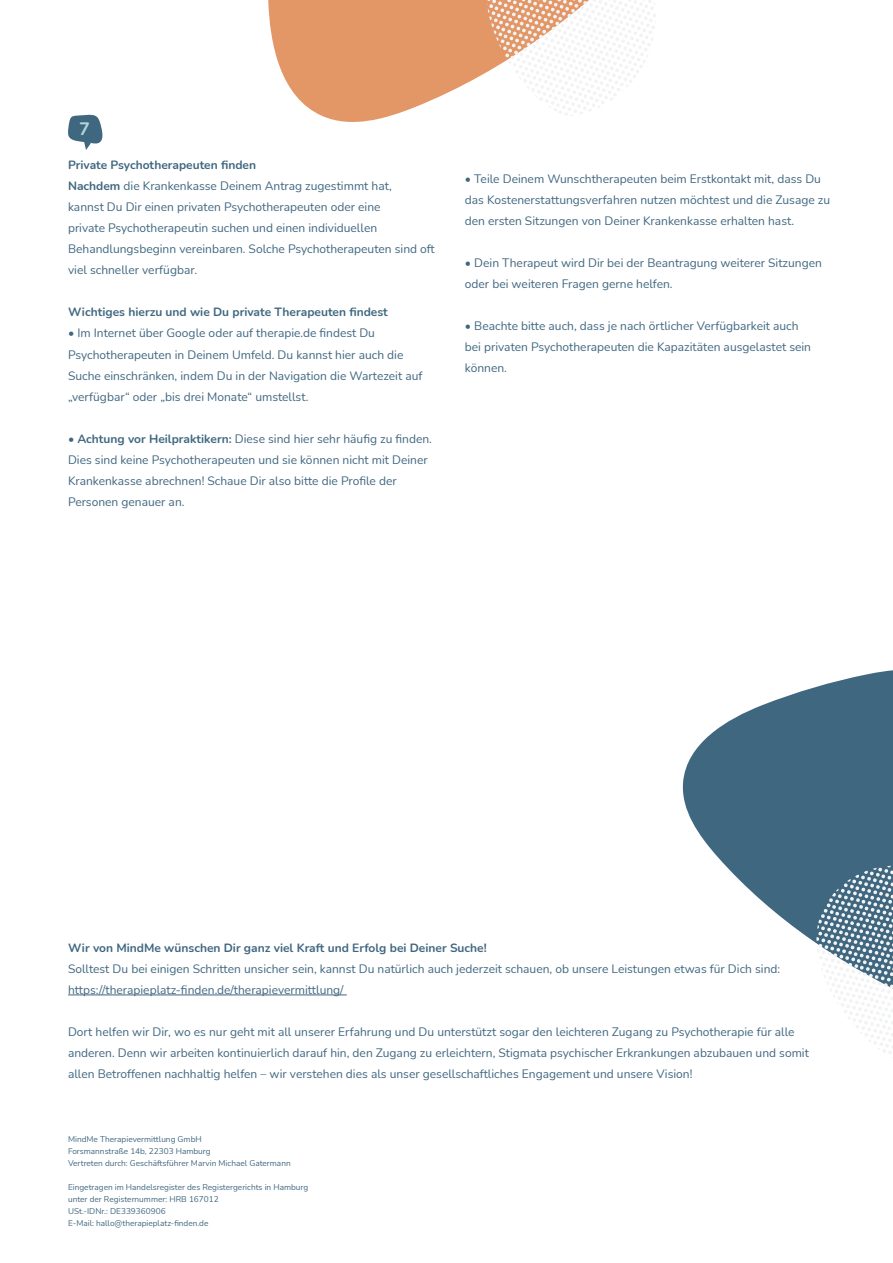
<style>
.page{position:relative;width:893px;height:1263px;background:#fff}
.page>*{position:absolute;margin:0;border:0;box-sizing:border-box;transform-origin:0 0}
.t1{font:700 18px "Nunito";color:#aed7de}
.t2{font:12px/21px "Nunito";color:#406780}
.t3{font:700 12px "Nunito";color:#406780}
.t4{font:8.25px/12px "Nunito";color:#406780}
.s1{font-weight:700}
</style>
<div class="page">
<svg style="left:268px;top:0;width:219px;height:122px;fill:#e49766"></svg>
<svg style="left:682px;top:670px;width:211px;height:273px;fill:#406780"></svg>
<svg style="left:487px;top:0;width:169px;height:116px"></svg>
<svg style="left:68px;top:115px;width:35px;height:35px"></svg>
<hr style="left:68px;top:995px;width:279px;height:1px;background:#406780">
<svg style="left:816px;top:866px;width:77px;height:188px"></svg>
<h1 class="t1" style="left:79px;top:116px;width:12px">7</h1>
<p class="t2" style="left:68px;top:154px;width:368px"><span class="s1">Private Psychotherapeuten finden<br>Nachdem</span> die Krankenkasse Deinem Antrag zugestimmt hat,<br>kannst Du Dir einen privaten Psychotherapeuten oder eine<br>private Psychotherapeutin suchen und einen individuellen Behandlungsbeginn vereinbaren. Solche Psychotherapeuten sind oft viel schneller verfügbar.</p>
<p class="t3" style="left:68px;top:304px;width:321px">Wichtiges hierzu und wie Du private Therapeuten findest</p>
<p class="t2" style="left:68px;top:322px;width:356px">• Im Internet über Google oder auf therapie.de findest Du Psychotherapeuten in Deinem Umfeld. Du kannst hier auch die Suche einschränken, indem Du in der Navigation die Wartezeit auf „verfügbar“ oder „bis drei Monate“ umstellst.</p>
<p class="t2" style="left:68px;top:427px;width:365px">• <span class="s1">Achtung vor Heilpraktikern:</span> Diese sind hier sehr häufig zu finden.<br>Dies sind keine Psychotherapeuten und sie können nicht mit Deiner Krankenkasse abrechnen! Schaue Dir also bitte die Profile der Personen genauer an.</p>
<p class="t2" style="left:465px;top:168px;width:367px">• Teile Deinem Wunschtherapeuten beim Erstkontakt mit, dass Du das Kostenerstattungsverfahren nutzen möchtest und die Zusage zu den ersten Sitzungen von Deiner Krankenkasse erhalten hast.</p>
<p class="t2" style="left:465px;top:252px;width:358px">• Dein Therapeut wird Dir bei der Beantragung weiterer Sitzungen oder bei weiteren Fragen gerne helfen.</p>
<p class="t2" style="left:465px;top:315px;width:348px">• Beachte bitte auch, dass je nach örtlicher Verfügbarkeit auch bei privaten Psychotherapeuten die Kapazitäten ausgelastet sein können.</p>
<p class="t3" style="left:68px;top:939px;width:420px">Wir von MindMe wünschen Dir ganz viel Kraft und Erfolg bei Deiner Suche!</p>
<p class="t2" style="left:68px;top:958px;width:714px">Solltest Du bei einigen Schritten unsicher sein, kannst Du natürlich auch jederzeit schauen, ob unsere Leistungen etwas für Dich sind: https://therapieplatz-finden.de/therapievermittlung/</p>
<p class="t2" style="left:68px;top:1021px;width:742px">Dort helfen wir Dir, wo es nur geht mit all unserer Erfahrung und Du unterstützt sogar den leichteren Zugang zu Psychotherapie für alle anderen. Denn wir arbeiten kontinuierlich darauf hin, den Zugang zu erleichtern, Stigmata psychischer Erkrankungen abzubauen und somit allen Betroffenen nachhaltig helfen – wir verstehen dies als unser gesellschaftliches Engagement und unsere Vision!</p>
<p class="t4" style="left:68px;top:1133px;width:224px">MindMe Therapievermittlung GmbH<br>Forsmannstraße 14b, 22303 Hamburg<br>Vertreten durch: Geschäftsführer Marvin Michael Gatermann</p>
<p class="t4" style="left:68px;top:1181px;width:242px">Eingetragen im Handelsregister des Registergerichts in Hamburg unter der Registernummer: HRB 167012<br>USt.-IDNr.: DE339360906<br>E-Mail: hallo@therapieplatz-finden.de</p>
</div>
